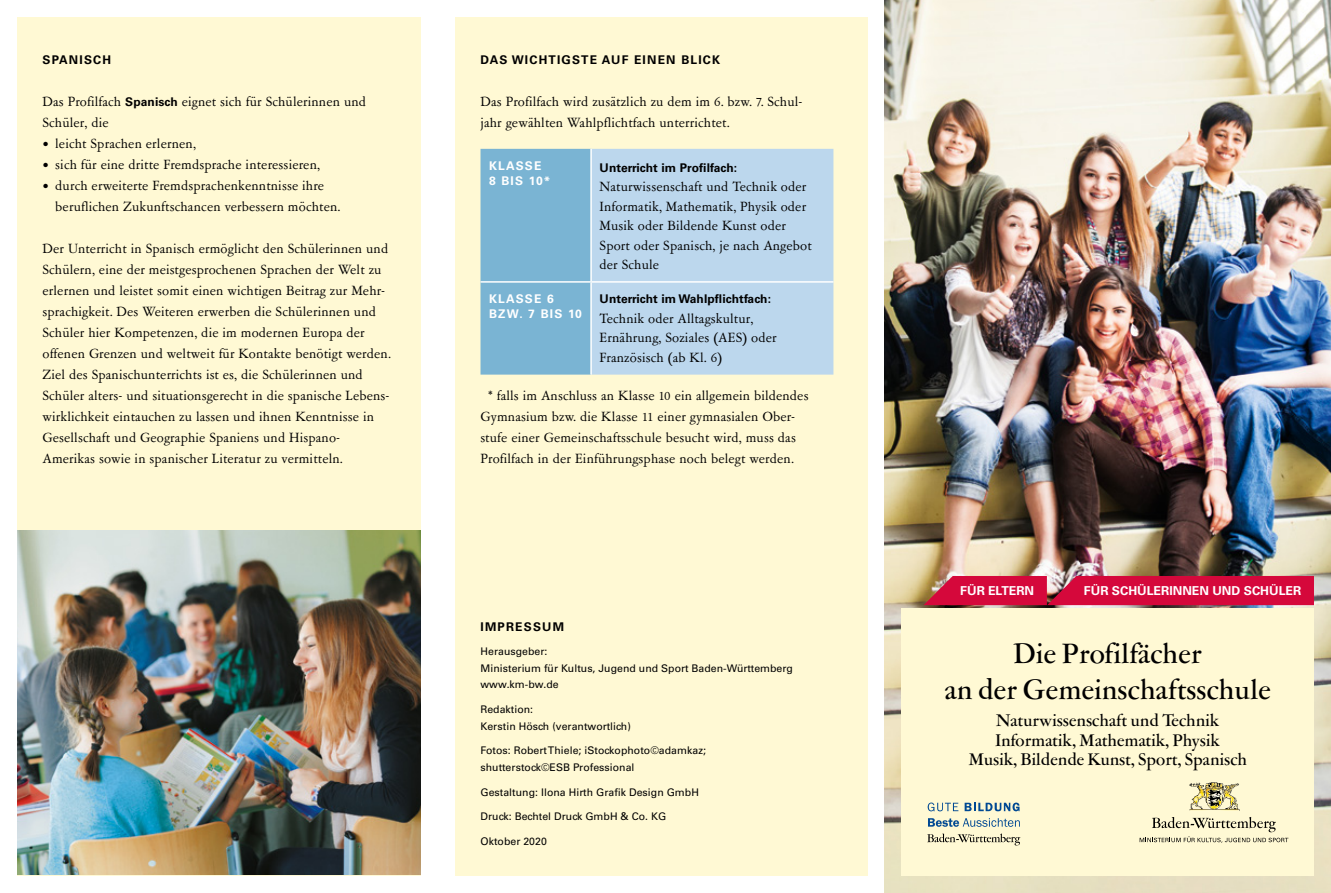
<style>
.page{position:relative;width:1331px;height:893px;background:#fff}
.page>*{position:absolute;margin:0;border:0;box-sizing:border-box;transform-origin:0 0}
.t1{font:500 31.5px/36px "Garamont Amst SHOP";letter-spacing:.02em;color:#000;text-align:center}
.t2{font:500 18.9px/19.5px "Garamont Amst SHOP";letter-spacing:.02em;color:#000;text-align:center}
.t3{font:15px/21px "Garamont Amst SBOP Rom";letter-spacing:.01em;color:#000}
.t4{font:700 12.3px "Univers LT Std";color:#fff}
.t5{font:700 12px "Univers LT Std";letter-spacing:.01em;color:#000}
.t6{font:700 12px "Univers LT Std";letter-spacing:.1em;color:#000}
.t7{font:700 12px/15px "Univers LT Std";letter-spacing:.1em;color:#fff}
.t8{font:10.5px/16.5px "Univers LT Std";letter-spacing:.005em;color:#000}
.s1{font-family:"Univers LT Std";font-weight:700;font-size:12px}
</style>
<div class="page">
<img style="left:884px;top:0;width:447px;height:893px">
<div style="left:901px;top:608px;width:413px;height:268px;background:#fff9d4"></div>
<svg style="left:928px;top:802px;width:30px;height:9px"></svg>
<svg style="left:965px;top:803px;width:54px;height:8px"></svg>
<svg style="left:928px;top:818px;width:92px;height:9px"></svg>
<svg style="left:927px;top:833px;width:93px;height:12px"></svg>
<img style="left:1189px;top:783px;width:51px;height:27px">
<svg style="left:1140px;top:817px;width:148px;height:25px"></svg>
<svg style="left:923px;top:576px;width:391px;height:29px;background:#d21340"></svg>
<div style="left:455px;top:17px;width:412px;height:859px;background:#fff9d4"></div>
<div style="left:17px;top:17px;width:404px;height:859px;background:#fff9d4"></div>
<img style="left:17px;top:531px;width:404px;height:343px">
<div style="left:480px;top:149px;width:110px;height:226px;background:#7ab4d3"></div>
<div style="left:592px;top:149px;width:241px;height:226px;background:#bcd7ed"></div>
<hr style="left:590px;top:149px;width:2px;height:132px;background:#fff">
<hr style="left:480px;top:281px;width:112px;height:2px;background:#fff">
<hr style="left:590px;top:283px;width:2px;height:92px;background:#fff">
<hr style="left:592px;top:281px;width:241px;height:2px;background:#fff">
<p class="t6" style="left:43px;top:52px;width:70px">SPANISCH</p>
<p class="t3" style="left:43px;top:91px;width:325px">Das Profilfach <span class="s1">Spanisch</span> eignet sich für Schülerinnen und<br>Schüler, die</p>
<p class="t3" style="left:43px;top:133px;width:155px">• leicht Sprachen erlernen,</p>
<p class="t3" style="left:43px;top:154px;width:279px">• sich für eine dritte Fremdsprache interessieren,</p>
<p class="t3" style="left:55px;top:175px;width:287px;text-indent:-13px">• durch erweiterte Fremdsprachenkenntnisse ihre beruflichen Zukunftschancen verbessern möchten.</p>
<p class="t3" style="left:43px;top:238px;width:350px">Der Unterricht in Spanisch ermöglicht den Schülerinnen und Schülern, eine der meistgesprochenen Sprachen der Welt zu erlernen und leistet somit einen wichtigen Beitrag zur Mehr&shy;sprachigkeit. Des Weiteren erwerben die Schülerinnen und Schüler hier Kompetenzen, die im modernen Europa der offenen Grenzen und weltweit für Kontakte benötigt werden.<br>Ziel des Spanischunterrichts ist es, die Schülerinnen und Schüler alters- und situationsgerecht in die spanische Lebens&shy;wirklichkeit eintauchen zu lassen und ihnen Kenntnisse in Gesellschaft und Geographie Spaniens und Hispano-Amerikas sowie in spanischer Literatur zu vermitteln.</p>
<p class="t6" style="left:480px;top:52px;width:241px">DAS WICHTIGSTE AUF EINEN BLICK</p>
<p class="t3" style="left:480px;top:91px;width:323px">Das Profilfach wird zusätzlich zu dem im 6. bzw. 7. Schul&shy;jahr gewählten Wahlpflichtfach unterrichtet.</p>
<p class="t7" style="left:489px;top:159px;width:63px">KLASSE<br>8 BIS 10*</p>
<p class="t5" style="left:600px;top:160px;width:139px">Unterricht im Profilfach:</p>
<p class="t3" style="left:600px;top:178px;width:214px;line-height:19.5px">Naturwissenschaft und Technik oder<br>Informatik, Mathematik, Physik oder<br>Musik oder Bildende Kunst oder<br>Sport oder Spanisch, je nach Angebot der Schule</p>
<p class="t7" style="left:489px;top:292px;width:94px">KLASSE 6<br>BZW. 7 BIS 10</p>
<p class="t5" style="left:600px;top:292px;width:173px">Unterricht im Wahlpflichtfach:</p>
<p class="t3" style="left:600px;top:309px;width:179px;line-height:19.5px">Technik oder Alltagskultur,<br>Ernährung, Soziales (AES) oder<br>Französisch (ab Kl. 6)</p>
<p class="t3" style="left:480px;top:385px;width:330px;text-indent:8px">* falls im Anschluss an Klasse 10 ein allgemein bildendes Gymnasium bzw. die Klasse 11 einer gymnasialen Ober&shy;stufe einer Gemeinschaftsschule besucht wird, muss das Profilfach in der Einführungsphase noch belegt werden.</p>
<p class="t6" style="left:480px;top:619px;width:85px">IMPRESSUM</p>
<p class="t8" style="left:480px;top:643px;width:314px">Herausgeber:<br>Ministerium für Kultus, Jugend und Sport Baden-Württemberg www.km-bw.de</p>
<p class="t8" style="left:480px;top:701px;width:152px">Redaktion:<br>Kerstin Hösch (verantwortlich)</p>
<p class="t8" style="left:480px;top:742px;width:227px">Fotos: Robert Thiele; iStockophoto©adamkaz; shutterstock©ESB Professional</p>
<p class="t8" style="left:480px;top:784px;width:220px">Gestaltung: Ilona Hirth Grafik Design GmbH</p>
<p class="t8" style="left:480px;top:808px;width:187px">Druck: Bechtel Druck GmbH &amp; Co. KG</p>
<p class="t8" style="left:480px;top:833px;width:68px">Oktober 2020</p>
<p class="t4" style="left:960px;top:583px;width:75px">FÜR ELTERN</p>
<p class="t4" style="left:1084px;top:583px;width:219px">FÜR SCHÜLERINNEN UND SCHÜLER</p>
<h1 class="t1" style="left:945px;top:637px;width:327px">Die Profilfächer<br>an der Gemeinschaftsschule</h1>
<p class="t2" style="left:969px;top:712px;width:280px">Naturwissenschaft und Technik<br>Informatik, Mathematik, Physik<br>Musik, Bildende Kunst, Sport, Spanisch</p>
</div>
